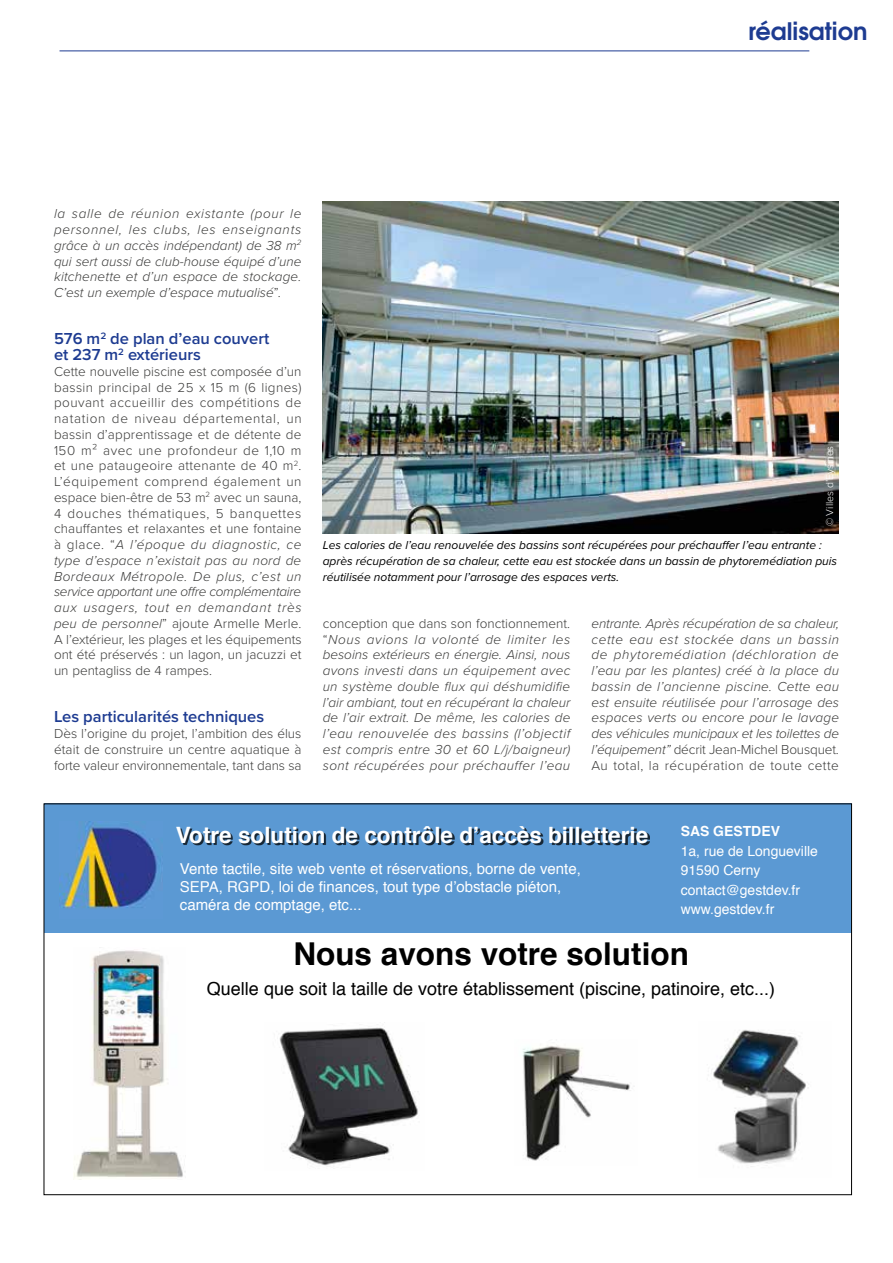
<style>
.page{position:relative;width:893px;height:1263px;background:#fff}
.page>*{position:absolute;margin:0;border:0;box-sizing:border-box;transform-origin:0 0}
.t1{font:700 31.5px "Helvetica";color:#000}
.t2{font:700 24px "Te X Gyre Adventor";color:#1d3b91}
.t3{font:700 22.5px "Helvetica";color:#fff}
.t4{font:18px "Helvetica";color:#000}
.t5{font:600 16.5px/15.8px "Proxima Nova";color:#1d3b91}
.t6{font:15px/18px "Helvetica";color:#fff}
.t7{font:13.95px/19.5px "Helvetica";color:#fff}
.t8{font:700 13.95px "Helvetica";color:#fff}
.t9{font:italic 300 13.5px/15.8px "Proxima Nova";letter-spacing:.015em;color:#3a3a39;text-align:justify}
.t10{font:300 13.5px/15.8px "Proxima Nova";color:#3a3a39;text-align:justify}
.t11{font:italic 12px/15.8px "Proxima Nova";color:#000}
.t12{font:300 10.5px "Proxima Nova";color:#fff}
.s1{font-style:normal}
.s2{font-style:italic}
</style>
<div class="page">
<hr style="left:60px;top:51px;width:749px;height:1px;background:#1d3b91">
<div style="left:44px;top:804px;width:807px;height:129px;background:#5b99d3"></div>
<img style="left:59px;top:821px;width:103px;height:88px">
<img style="left:279px;top:1024px;width:139px;height:142px">
<img style="left:74px;top:950px;width:109px;height:228px">
<img style="left:522px;top:1045px;width:109px;height:116px">
<img style="left:713px;top:1029px;width:96px;height:138px">
<div style="left:179px;top:828px;width:471px;height:17px;background:#000;opacity:.75"></div>
<img style="left:323px;top:201px;width:516px;height:332px">
<h2 class="t2" style="left:748px;top:10px;width:121px">réalisation</h2>
<p class="t9" style="left:54px;top:205px;width:249px">la salle de réunion existante (pour le personnel, les clubs, les enseignants grâce à un accès indépendant) de 38 m<sup>2 </sup>qui sert aussi de club-house équipé d’une kitchenette et d’un espace de stockage.<br>C’est un exemple d’espace mutualisé<span class="s1">”.</span></p>
<p class="t5" style="left:54px;top:330px;width:217px">576 m<sup>2</sup> de plan d’eau couvert et 237 m<sup>2</sup> extérieurs</p>
<p class="t10" style="left:54px;top:363px;width:249px">Cette nouvelle piscine est composée d’un bassin principal de 25 x 15 m (6 lignes) pouvant accueillir des compétitions de natation de niveau départemental, un bassin d’apprentissage et de détente de 150 m² avec une profondeur de 1,10 m et une pataugeoire attenante de 40 m<sup>2</sup>.<br>L’équipement comprend également un espace bien-être de 53 m<sup>2</sup> avec un sauna, 4 douches thématiques, 5 banquettes chauffantes et relaxantes et une fontaine à glace. “<span class="s2">A l’époque du diagnostic, ce type d’espace n’existait pas au nord de Bordeaux Métropole. De plus, c’est un service apportant une offre complémentaire aux usagers, tout en demandant très peu de personnel</span>” ajoute Armelle Merle.<br>A l’extérieur, les plages et les équipements ont été préservés : un lagon, un jacuzzi et un pentagliss de 4 rampes.</p>
<p class="t5" style="left:54px;top:708px;width:212px">Les particularités techniques</p>
<p class="t10" style="left:54px;top:725px;width:249px">Dès l’origine du projet, l’ambition des élus était de construire un centre aquatique à forte valeur environnementale, tant dans sa</p>
<p class="t12" style="left:822px;top:526px;width:82px;rotate:-90deg">© Villes d’Eysines</p>
<p class="t11" style="left:323px;top:537px;width:516px">Les calories de l’eau renouvelée des bassins sont récupérées pour préchauffer l’eau entrante : après récupération de sa chaleur, cette eau est stockée dans un bassin de phytoremédiation puis réutilisée notamment pour l’arrosage des espaces verts.</p>
<p class="t9" style="left:323px;top:615px;width:249px"><span class="s1">conception que dans son fonctionnement. “</span>Nous avions la volonté de limiter les besoins extérieurs en énergie. Ainsi, nous avons investi dans un équipement avec un système double flux qui déshumidifie l’air ambiant, tout en récupérant la chaleur de l’air extrait. De même, les calories de l’eau renouvelée des bassins (l’objectif est compris entre 30 et 60 L/j/baigneur) sont récupérées pour préchauffer l’eau</p>
<p class="t9" style="left:591px;top:615px;width:249px">entrante. Après récupération de sa chaleur, cette eau est stockée dans un bassin de phytoremédiation (déchloration de l’eau par les plantes) créé à la place du bassin de l’ancienne piscine. Cette eau est ensuite réutilisée pour l’arrosage des espaces verts ou encore pour le lavage des véhicules municipaux et les toilettes de l’équipement” <span class="s1">décrit Jean-Michel Bousquet.<br>Au total, la récupération de toute cette</span></p>
<h3 class="t3" style="left:176px;top:817px;width:474px">Votre solution de contrôle d’accès billetterie</h3>
<p class="t6" style="left:180px;top:861px;width:403px">Vente tactile, site web vente et réservations, borne de vente,<br>SEPA, RGPD, loi de finances, tout type d’obstacle piéton, caméra de comptage, etc...</p>
<h1 class="t1" style="left:293px;top:928px;width:397px">Nous avons votre solution</h1>
<h3 class="t4" style="left:207px;top:975px;width:570px">Quelle que soit la taille de votre établissement (piscine, patinoire, etc...)</h3>
<p class="t8" style="left:681px;top:820px;width:101px">SAS GESTDEV</p>
<p class="t7" style="left:681px;top:841px;width:139px">1a, rue de Longueville<br>91590 Cerny contact@gestdev.fr www.gestdev.fr</p>
</div>
